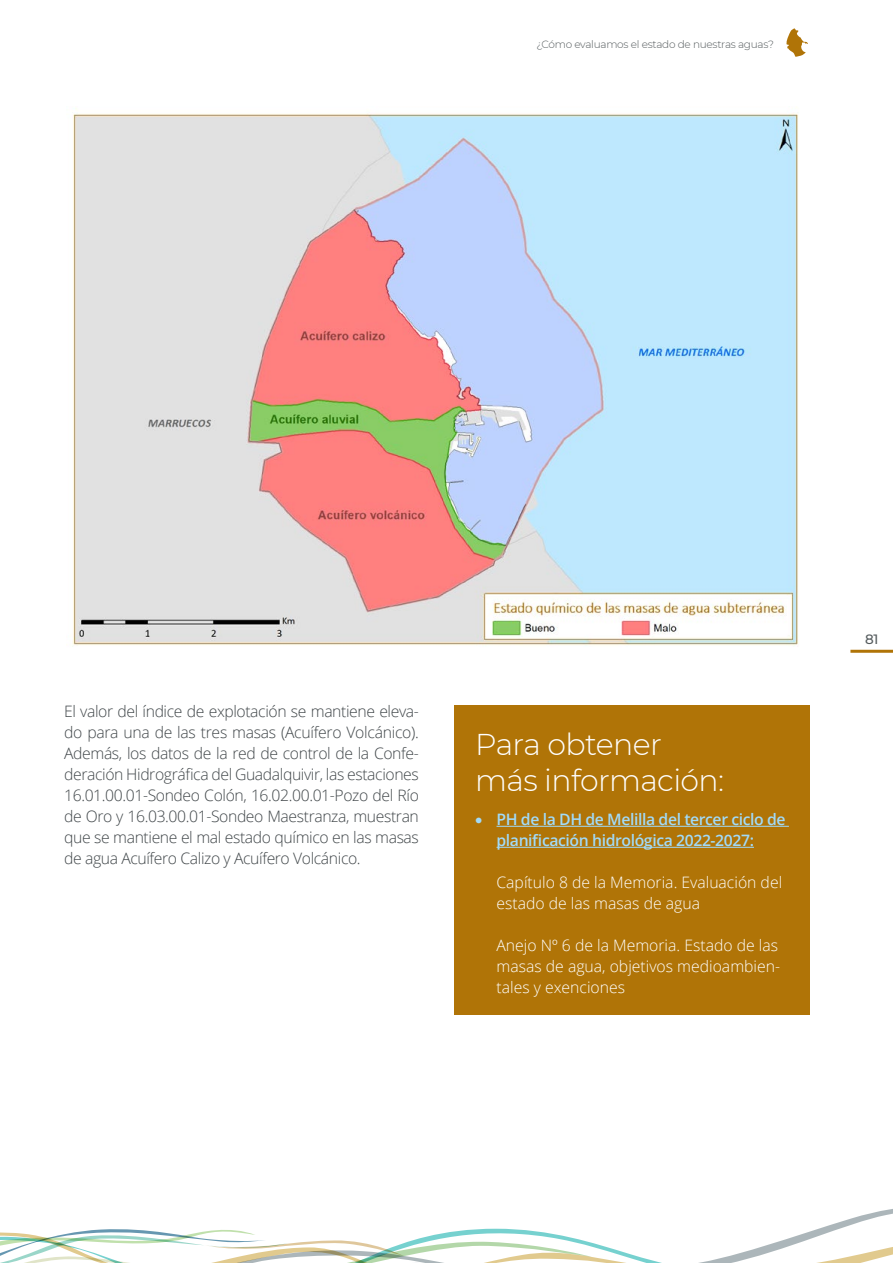
<style>
.page{position:relative;width:893px;height:1263px;background:#fff}
.page>*{position:absolute;margin:0;border:0;box-sizing:border-box;transform-origin:0 0}
.t1{font:300 30px/36px "Montserrat";letter-spacing:-.02em;color:#fff}
.t2{font:300 15.75px/21px "Open Sans";letter-spacing:-.025em;color:#404649;text-align:justify}
.t3{font:300 15.75px/21px "Open Sans";color:#fff}
.t4{font:600 15.75px/21px "Open Sans";letter-spacing:-.025em;color:#a1daf8}
.t5{font:500 13.5px "Montserrat";color:#555c5e}
.t6{font:300 10.5px "Montserrat";letter-spacing:-.025em;color:#555c5e}
</style>
<div class="page">
<svg style="left:0;top:1209px;width:893px;height:54px"></svg>
<hr style="left:850px;top:650px;width:43px;height:3px;background:#b07407">
<svg style="left:786px;top:28px;width:22px;height:29px"></svg>
<img style="left:72px;top:108px;width:727px;height:538px">
<div style="left:454px;top:705px;width:355px;height:309px;background:#b07407"></div>
<hr style="left:496px;top:826px;width:293px;height:1px;background:#a1daf8">
<hr style="left:496px;top:847px;width:258px;height:1px;background:#a1daf8">
<p class="t6" style="left:536px;top:37px;width:239px">¿Cómo evaluamos el estado de nuestras aguas?</p>
<p class="t2" style="left:64px;top:700px;width:356px">El valor del índice de explotación se mantiene eleva&shy;do para una de las tres masas (Acuífero Volcánico).<br>Además, los datos de la red de control de la Confe&shy;deración Hidrográfica del Guadalquivir, las estaciones 16.01.00.01-Sondeo Colón, 16.02.00.01-Pozo del Río de Oro y 16.03.00.01-Sondeo Maestranza, muestran que se mantiene el mal estado químico en las masas de agua Acuífero Calizo y Acuífero Volcánico.</p>
<h1 class="t1" style="left:475px;top:726px;width:250px">Para obtener más información:</h1>
<p class="t4" style="left:496px;top:808px;width:291px;text-indent:-21px">• PH de la DH de Melilla del tercer ciclo de planificación hidrológica 2022-2027:</p>
<p class="t3" style="left:496px;top:871px;width:287px">Capítulo 8 de la Memoria. Evaluación del estado de las masas de agua</p>
<p class="t3" style="left:496px;top:934px;width:285px">Anejo Nº 6 de la Memoria. Estado de las masas de agua, objetivos medioambien&shy;tales y exenciones</p>
<p class="t5" style="left:865px;top:630px;width:15px">81</p>
</div>
